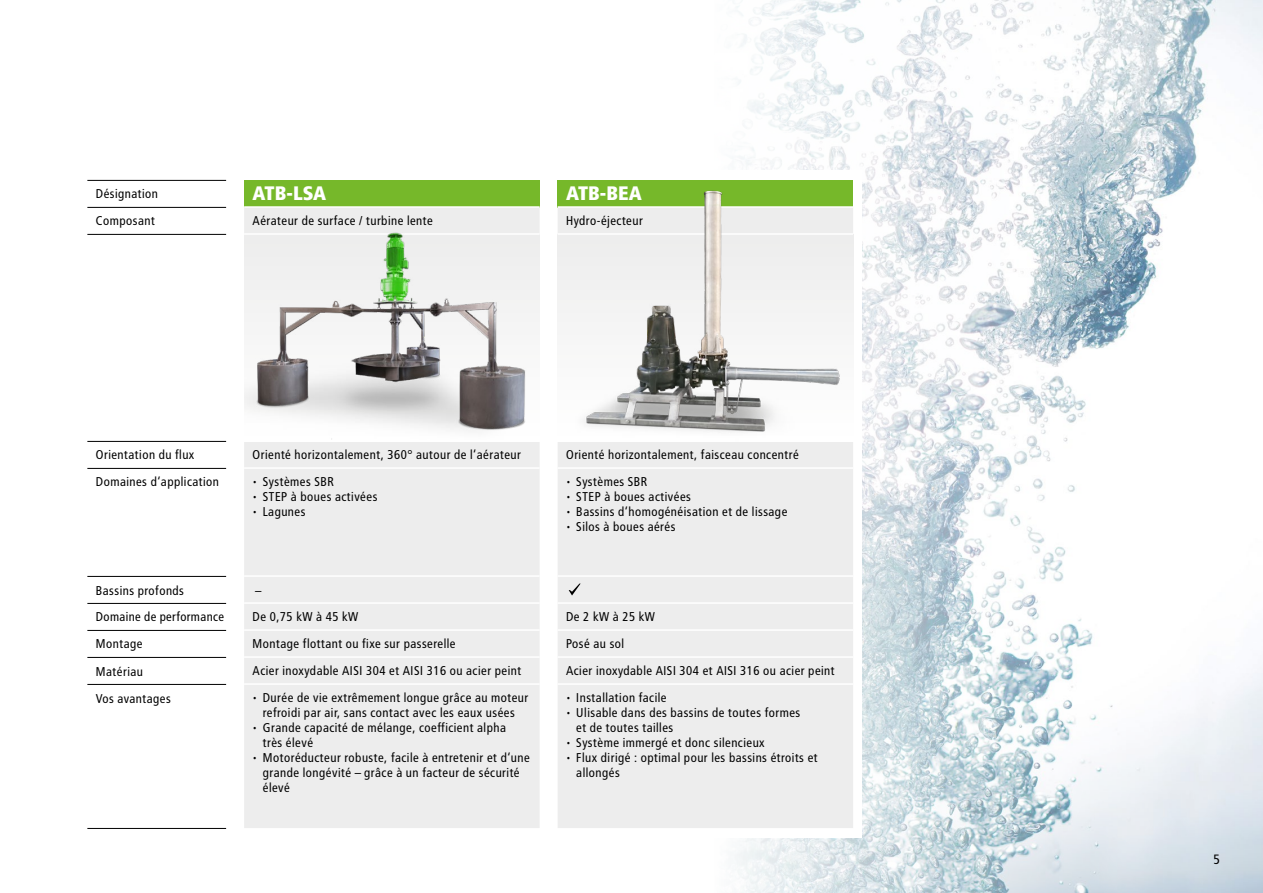
<style>
.page{position:relative;width:1263px;height:893px;background:#fff}
.page>*{position:absolute;margin:0;border:0;box-sizing:border-box;transform-origin:0 0}
.t1{font:19.5px "BVG Fett";color:#fff}
.t2{font:13.5px "BVG Normal";color:#000}
.t3{font:12.75px/27px "BVG Normal";color:#000}
</style>
<div class="page">
<img style="left:735px;top:0;width:528px;height:893px">
<div style="left:549px;top:170px;width:313px;height:667px;background:#fff"></div>
<hr style="left:87px;top:180px;width:139px;height:1px;background:#000">
<hr style="left:87px;top:207px;width:139px;height:1px;background:#000">
<hr style="left:87px;top:234px;width:139px;height:1px;background:#000">
<hr style="left:87px;top:441px;width:139px;height:1px;background:#000">
<hr style="left:87px;top:468px;width:139px;height:1px;background:#000">
<hr style="left:87px;top:576px;width:139px;height:1px;background:#000">
<hr style="left:87px;top:603px;width:139px;height:1px;background:#000">
<hr style="left:87px;top:630px;width:139px;height:1px;background:#000">
<hr style="left:87px;top:657px;width:139px;height:1px;background:#000">
<hr style="left:87px;top:684px;width:139px;height:1px;background:#000">
<hr style="left:87px;top:828px;width:139px;height:1px;background:#000">
<div style="left:244px;top:180px;width:296px;height:27px;background:#76b82a"></div>
<div style="left:244px;top:208px;width:296px;height:620px;background:#ededed"></div>
<hr style="left:244px;top:440px;width:296px;height:2px;background:#fff">
<hr style="left:244px;top:467px;width:296px;height:2px;background:#fff">
<hr style="left:244px;top:575px;width:296px;height:2px;background:#fff">
<hr style="left:244px;top:602px;width:296px;height:2px;background:#fff">
<hr style="left:244px;top:629px;width:296px;height:2px;background:#fff">
<hr style="left:244px;top:656px;width:296px;height:2px;background:#fff">
<hr style="left:244px;top:683px;width:296px;height:2px;background:#fff">
<hr style="left:244px;top:206px;width:296px;height:2px;background:#fff">
<div style="left:558px;top:180px;width:295px;height:27px;background:#76b82a"></div>
<div style="left:558px;top:208px;width:295px;height:620px;background:#ededed"></div>
<div style="left:558px;top:234px;width:295px;height:207px;background:#f6f6f6"></div>
<hr style="left:558px;top:233px;width:295px;height:2px;background:#fff">
<hr style="left:558px;top:440px;width:295px;height:2px;background:#fff">
<hr style="left:558px;top:467px;width:295px;height:2px;background:#fff">
<hr style="left:558px;top:575px;width:295px;height:2px;background:#fff">
<hr style="left:558px;top:602px;width:295px;height:2px;background:#fff">
<hr style="left:558px;top:629px;width:295px;height:2px;background:#fff">
<hr style="left:558px;top:656px;width:295px;height:2px;background:#fff">
<hr style="left:558px;top:683px;width:295px;height:2px;background:#fff">
<hr style="left:558px;top:206px;width:295px;height:2px;background:#fff">
<svg style="left:569px;top:584px;width:12px;height:11px"></svg>
<img style="left:244px;top:228px;width:296px;height:211px">
<img style="left:564px;top:190px;width:285px;height:254px">
<p class="t3" style="left:96px;top:181px;width:64px">Désignation<br>Composant</p>
<h1 class="t1" style="left:253px;top:182px;width:75px">ATB-LSA</h1>
<p class="t3" style="left:253px;top:207px;width:182px">Aérateur de surface / turbine lente</p>
<h1 class="t1" style="left:566px;top:182px;width:77px">ATB-BEA</h1>
<p class="t3" style="left:566px;top:207px;width:79px">Hydro-éjecteur</p>
<p class="t3" style="left:96px;top:442px;width:125px">Orientation du flux<br>Domaines d‘application</p>
<p class="t3" style="left:96px;top:577px;width:130px">Bassins profonds<br>Domaine de performance<br>Montage<br>Matériau<br>Vos avantages</p>
<p class="t3" style="left:253px;top:441px;width:270px">Orienté horizontalement, 360° autour de l‘aérateur</p>
<p class="t3" style="left:253px;top:468px;width:83px">• Systèmes SBR</p>
<p class="t3" style="left:253px;top:483px;width:127px">• STEP à boues activées</p>
<p class="t3" style="left:253px;top:498px;width:55px">• Lagunes</p>
<p class="t3" style="left:253px;top:577px;width:271px">–<br>De 0,75 kW à 45 kW<br>Montage flottant ou fixe sur passerelle<br>Acier inoxydable AISI 304 et AISI 316 ou acier peint</p>
<p class="t3" style="left:253px;top:690px;width:278px;line-height:15px;text-align:center">• Durée de vie extrêmement longue grâce au moteur refroidi par air, sans contact avec les eaux usées</p>
<p class="t3" style="left:263px;top:720px;width:245px;line-height:15px;text-indent:-10px">• Grande capacité de mélange, coefficient alpha très élevé</p>
<p class="t3" style="left:263px;top:750px;width:269px;line-height:15px;text-indent:-10px">• Motoréducteur robuste, facile à entretenir et d‘une grande longévité – grâce à un facteur de sécurité élevé</p>
<p class="t3" style="left:566px;top:441px;width:235px">Orienté horizontalement, faisceau concentré</p>
<p class="t3" style="left:566px;top:468px;width:83px">• Systèmes SBR</p>
<p class="t3" style="left:566px;top:483px;width:127px">• STEP à boues activées</p>
<p class="t3" style="left:566px;top:498px;width:223px">• Bassins d‘homogénéisation et de lissage</p>
<p class="t3" style="left:566px;top:513px;width:111px">• Silos à boues aérés</p>
<p class="t3" style="left:566px;top:603px;width:271px">De 2 kW à 25 kW<br>Posé au sol<br>Acier inoxydable AISI 304 et AISI 316 ou acier peint</p>
<p class="t3" style="left:566px;top:684px;width:102px">• Installation facile</p>
<p class="t3" style="left:576px;top:705px;width:226px;line-height:15px;text-indent:-10px">• Ulisable dans des bassins de toutes formes et de toutes tailles</p>
<p class="t3" style="left:566px;top:729px;width:201px">• Système immergé et donc silencieux</p>
<p class="t3" style="left:576px;top:750px;width:243px;line-height:15px;text-indent:-10px">• Flux dirigé : optimal pour les bassins étroits et allongés</p>
<p class="t2" style="left:1213px;top:851px;width:9px">5</p>
</div>
